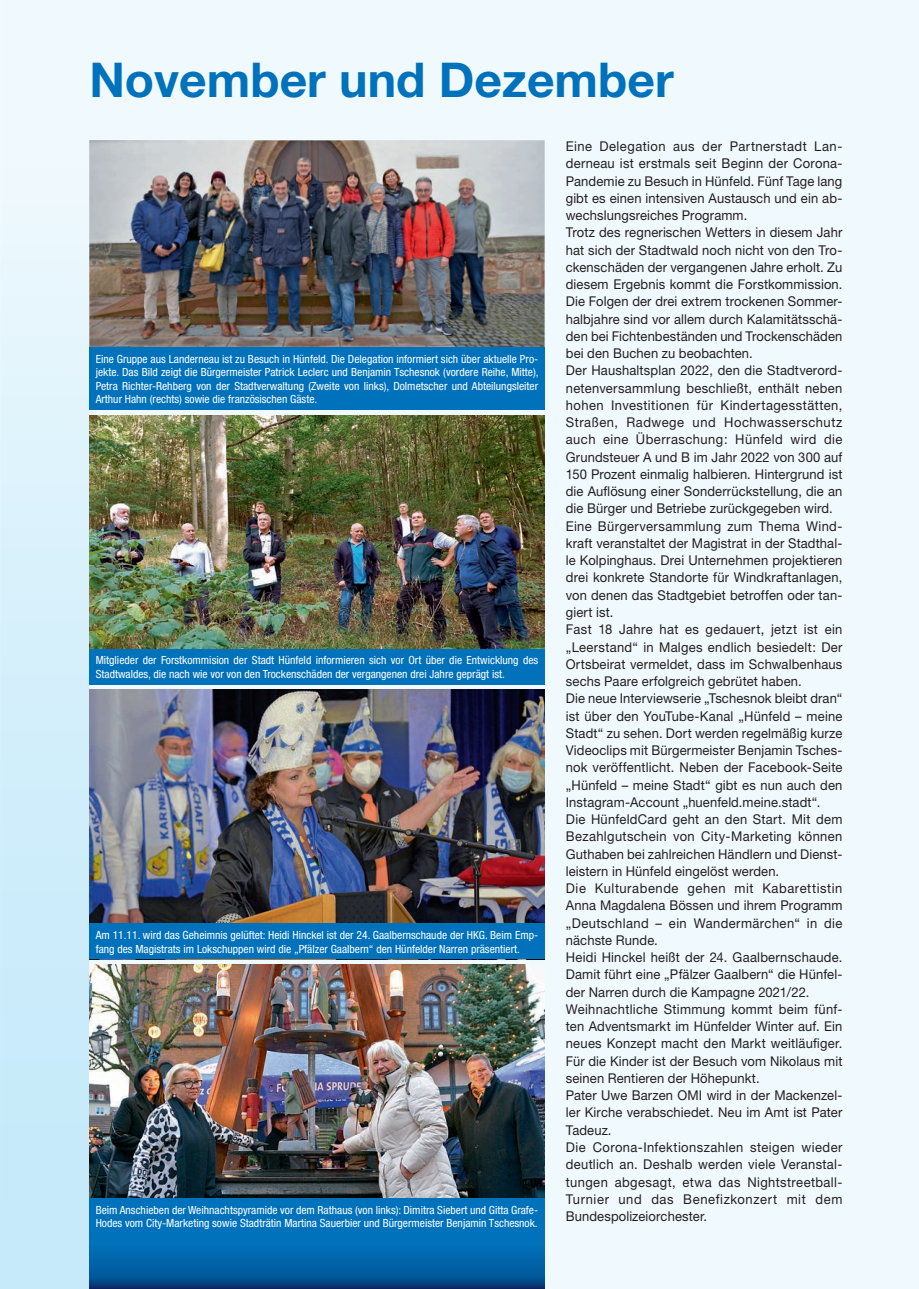
<style>
.page{position:relative;width:919px;height:1289px;background:#fff}
.page>*{position:absolute;margin:0;border:0;box-sizing:border-box;transform-origin:0 0}
.t1{font:700 48px "Helvetica Neue";color:#0072bc}
.t2{font:13.5px/17.2px "Helvetica Neue";letter-spacing:.01em;color:#231f20;scale:.96 1}
.t3{font:condensed 11.25px/13.5px "Helvetica Neue";color:#fff}
</style>
<div class="page">
<div style="left:89px;top:0;width:829px;height:1288px;background:#f0f9fd"></div>
<div style="left:0;top:0;width:89px;height:1288px;background:linear-gradient(to bottom,#f2fafd,#c0e8fa)"></div>
<img style="left:89px;top:689px;width:455px;height:234px">
<div style="left:89px;top:923px;width:455px;height:36px;background:#0072bc"></div>
<svg style="left:89px;top:1233px;width:455px;height:55px;background:#0160a6"></svg>
<img style="left:89px;top:964px;width:455px;height:234px">
<div style="left:89px;top:1198px;width:455px;height:35px;background:#0072bc"></div>
<img style="left:89px;top:415px;width:455px;height:234px">
<div style="left:89px;top:649px;width:455px;height:35px;background:#0072bc"></div>
<img style="left:89px;top:140px;width:455px;height:207px">
<div style="left:89px;top:347px;width:455px;height:62px;background:#0072bc"></div>
<h1 class="t1" style="left:89px;top:50px;width:586px">November und Dezember</h1>
<p class="t3" style="left:96px;top:352px;width:444px;text-align:justify">Eine Gruppe aus Landerneau ist zu Besuch in Hünfeld. Die Delegation informiert sich über aktuelle Pro&shy;jekte. Das Bild zeigt die Bürgermeister Patrick Leclerc und Benjamin Tschesnok (vordere Reihe, Mitte), Petra Richter-Rehberg von der Stadtverwaltung (Zweite von links), Dolmetscher und Abteilungsleiter Arthur Hahn (rechts) sowie die französischen Gäste.</p>
<p class="t3" style="left:96px;top:653px;width:444px">Mitglieder der Forstkommision der Stadt Hünfeld informieren sich vor Ort über die Entwicklung des<br>Stadtwaldes, die nach wie vor von den Trockenschäden der vergangenen drei Jahre geprägt ist.</p>
<p class="t3" style="left:96px;top:928px;width:444px">Am 11.11. wird das Geheimnis gelüftet: Heidi Hinckel ist der 24. Gaalbernschaude der HKG. Beim Emp&shy;fang des Magistrats im Lokschuppen wird die „Pfälzer Gaalbern“ den Hünfelder Narren präsentiert.</p>
<p class="t3" style="left:96px;top:1202px;width:444px">Beim Anschieben der Weihnachtspyramide vor dem Rathaus (von links): Dimitra Siebert und Gitta Grafe-<br>Hodes vom City-Marketing sowie Stadträtin Martina Sauerbier und Bürgermeister Benjamin Tschesnok.</p>
<p class="t2" style="left:566px;top:137px;width:289px">Eine Delegation aus der Partnerstadt Lan&shy;derneau ist erstmals seit Beginn der Corona-Pandemie zu Besuch in Hünfeld. Fünf Tage lang gibt es einen intensiven Austausch und ein ab&shy;wechslungsreiches Programm.<br>Trotz des regnerischen Wetters in diesem Jahr hat sich der Stadtwald noch nicht von den Tro&shy;ckenschäden der vergangenen Jahre erholt. Zu diesem Ergebnis kommt die Forstkommission.<br>Die Folgen der drei extrem trockenen Sommer&shy;halbjahre sind vor allem durch Kalamitätsschä&shy;den bei Fichtenbeständen und Trockenschäden bei den Buchen zu beobachten.<br>Der Haushaltsplan 2022, den die Stadtverord&shy;netenversammlung beschließt, enthält neben hohen Investitionen für Kindertagesstätten, Straßen, Radwege und Hochwasserschutz auch eine Überraschung: Hünfeld wird die Grundsteuer A und B im Jahr 2022 von 300 auf 150 Prozent einmalig halbieren. Hintergrund ist die Auflösung einer Sonderrückstellung, die an die Bürger und Betriebe zurückgegeben wird.<br>Eine Bürgerversammlung zum Thema Wind&shy;kraft veranstaltet der Magistrat in der Stadthal&shy;le Kolpinghaus. Drei Unternehmen projektieren drei konkrete Standorte für Windkraftanlagen, von denen das Stadtgebiet betroffen oder tan&shy;giert ist.<br>Fast 18 Jahre hat es gedauert, jetzt ist ein „Leerstand“ in Malges endlich besiedelt: Der Ortsbeirat vermeldet, dass im Schwalbenhaus sechs Paare erfolgreich gebrütet haben.<br>Die neue Interviewserie „Tschesnok bleibt dran“ ist über den YouTube-Kanal „Hünfeld – meine Stadt“ zu sehen. Dort werden regelmäßig kurze Videoclips mit Bürgermeister Benjamin Tsches&shy;nok veröffentlicht. Neben der Facebook-Seite „Hünfeld – meine Stadt“ gibt es nun auch den Instagram-Account „huenfeld.meine.stadt“.<br>Die HünfeldCard geht an den Start. Mit dem Bezahlgutschein von City-Marketing können Guthaben bei zahlreichen Händlern und Dienst&shy;leistern in Hünfeld eingelöst werden.<br>Die Kulturabende gehen mit Kabarettistin Anna Magdalena Bössen und ihrem Programm „Deutschland – ein Wandermärchen“ in die nächste Runde.<br>Heidi Hinckel heißt der 24. Gaalbernschaude.<br>Damit führt eine „Pfälzer Gaalbern“ die Hünfel&shy;der Narren durch die Kampagne 2021/22.<br>Weihnachtliche Stimmung kommt beim fünf&shy;ten Adventsmarkt im Hünfelder Winter auf. Ein neues Konzept macht den Markt weitläufiger.<br>Für die Kinder ist der Besuch vom Nikolaus mit seinen Rentieren der Höhepunkt.<br>Pater Uwe Barzen OMI wird in der Mackenzel&shy;ler Kirche verabschiedet. Neu im Amt ist Pater Tadeuz.<br>Die Corona-Infektionszahlen steigen wieder deutlich an. Deshalb werden viele Veranstal&shy;tungen abgesagt, etwa das Nightstreetball-Turnier und das Benefizkonzert mit dem Bundespolizeiorchester.</p>
</div>
